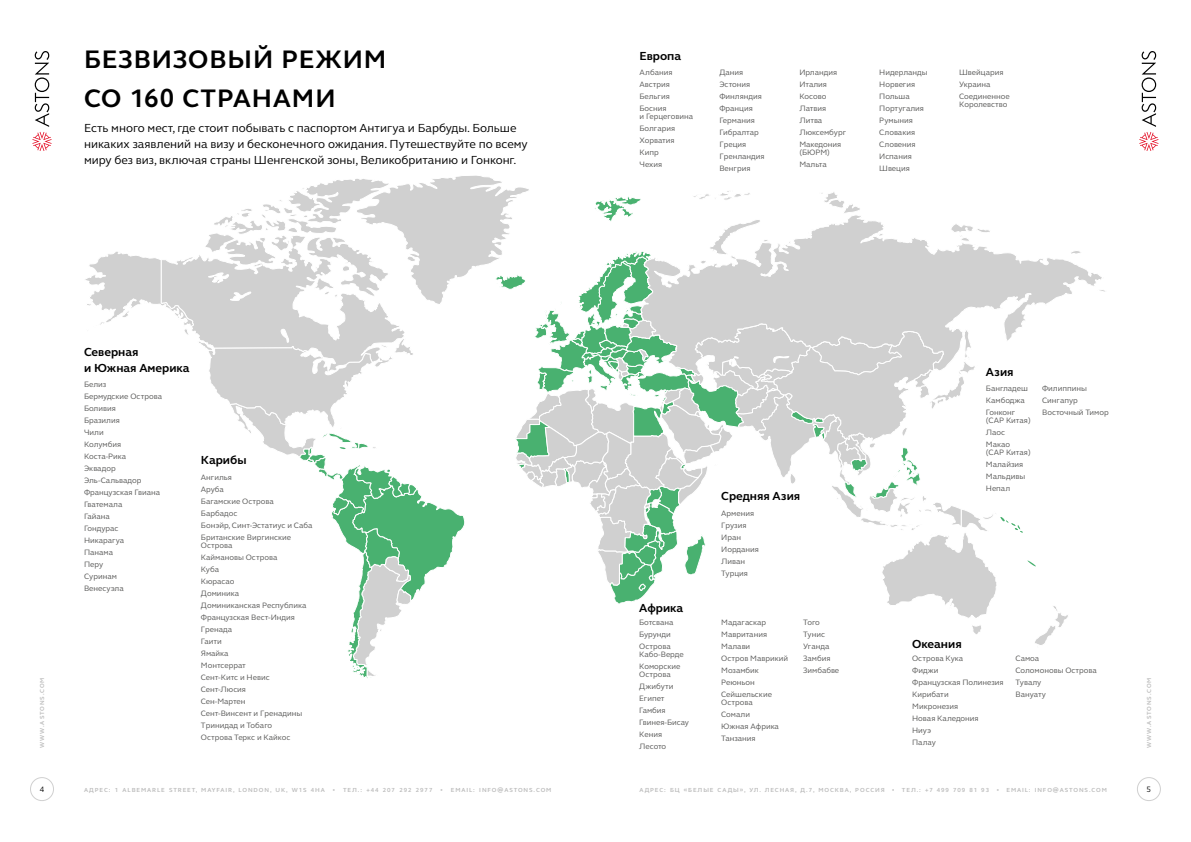
<style>
.page{position:relative;width:1191px;height:842px;background:#fff}
.page>*{position:absolute;margin:0;border:0;box-sizing:border-box;transform-origin:0 0}
.t1{font:700 26px/38.5px "FS Elliot Pro";letter-spacing:.035em;color:#000}
.t2{font:12px/16px "FS Elliot Pro";color:#000}
.t3{font:700 12px/16px "FS Elliot Pro";color:#000}
.t4{font:8px/12px "FS Elliot Pro";color:#575756}
.t5{font:8px "FS Elliot Pro";color:#000}
.t6{font:700 6px "FS Elliot Pro";letter-spacing:.15em;color:#bcbcbc}
.s1{font-family:"Circe"}
</style>
<div class="page">
<svg style="left:205px;top:217px;width:23px;height:33px"></svg>
<svg style="left:85px;top:250px;width:143px;height:150px"></svg>
<svg style="left:228px;top:175px;width:842px;height:503px"></svg>
<svg style="left:32px;top:51px;width:20px;height:100px"></svg>
<svg style="left:1139px;top:51px;width:19px;height:100px"></svg>
<div style="left:30px;top:777px;width:24px;height:24px;border:1px solid #d0d0d0;border-radius:50%"></div>
<div style="left:1136px;top:777px;width:24px;height:24px;border:1px solid #d0d0d0;border-radius:50%"></div>
<h1 class="t1" style="left:84px;top:40px;width:304px">БЕЗВИЗОВЫЙ РЕЖИМ<br>СО 1<span class="s1">60</span> СТРАНАМИ</h1>
<h2 class="t2" style="left:84px;top:120px;width:445px">Есть много мест, где стоит побывать с паспортом Антигуа и Барбуды. Больше никаких заявлений на визу и бесконечного ожидания. Путешествуйте по всему миру без виз, включая страны Шенгенской зоны, Великобританию и Гонконг.</h2>
<h2 class="t3" style="left:84px;top:344px;width:107px">Северная<br>и Южная Америка</h2>
<h2 class="t3" style="left:639px;top:48px;width:43px">Европа</h2>
<p class="t4" style="left:639px;top:66px;width:34px">Албания<br>Австрия<br>Бельгия<br>Босния</p>
<p class="t4" style="left:639px;top:110px;width:55px">и Герцеговина<br>Болгария<br>Хорватия<br>Кипр<br>Чехия</p>
<p class="t4" style="left:719px;top:66px;width:47px">Дания<br>Эстония<br>Финляндия<br>Франция<br>Германия<br>Гибралтар<br>Греция<br>Гренландия<br>Венгрия</p>
<p class="t4" style="left:799px;top:66px;width:48px">Ирландия<br>Италия<br>Косово<br>Латвия<br>Литва<br>Люксембург<br>Македония</p>
<p class="t4" style="left:799px;top:146px;width:32px">(БЮРМ)<br>Мальта</p>
<p class="t4" style="left:879px;top:66px;width:50px">Нидерланды<br>Норвегия<br>Польша<br>Португалия<br>Румыния<br>Словакия<br>Словения<br>Испания<br>Швеция</p>
<p class="t4" style="left:959px;top:66px;width:52px">Швейцария<br>Украина<br>Соединенное</p>
<p class="t4" style="left:959px;top:98px;width:50px">Королевство</p>
<h2 class="t3" style="left:986px;top:364px;width:29px">Азия</h2>
<p class="t4" style="left:84px;top:379px;width:79px">Белиз<br>Бермудские Острова<br>Боливия<br>Бразилия<br>Чили<br>Колумбия<br>Коста-Рика<br>Эквадор<br>Эль-Сальвадор<br>Французская Гвиана<br>Гватемала<br>Гайана<br>Гондурас<br>Никарагуа<br>Панама<br>Перу<br>Суринам<br>Венесуэла</p>
<p class="t4" style="left:1042px;top:382px;width:68px">Филиппины<br>Сингапур<br>Восточный Тимор</p>
<p class="t4" style="left:986px;top:382px;width:44px">Бангладеш<br>Камбоджа<br>Гонконг</p>
<p class="t4" style="left:986px;top:414px;width:46px">(САР Китая)<br>Лаос<br>Макао</p>
<p class="t4" style="left:986px;top:446px;width:46px">(САР Китая)<br>Малайзия<br>Мальдивы<br>Непал</p>
<h2 class="t3" style="left:201px;top:452px;width:47px">Карибы</h2>
<p class="t4" style="left:201px;top:471px;width:113px">Ангилья<br>Аруба<br>Багамские Острова<br>Барбадос<br>Бонэйр, Синт-Эстатиус и Саба<br>Британские Виргинские</p>
<p class="t4" style="left:201px;top:539px;width:107px">Острова<br>Каймановы Острова<br>Куба<br>Кюрасао<br>Доминика<br>Доминиканская Республика<br>Французская Вест-Индия<br>Гренада<br>Гаити<br>Ямайка<br>Монтсеррат<br>Сент-Китс и Невис<br>Сент-Люсия<br>Сен-Мартен<br>Сент-Винсент и Гренадины<br>Тринидад и Тобаго<br>Острова Теркс и Кайкос</p>
<h2 class="t3" style="left:721px;top:488px;width:81px">Средняя Азия</h2>
<p class="t4" style="left:721px;top:507px;width:39px">Армения<br>Грузия<br>Иран<br>Иордания<br>Ливан<br>Турция</p>
<h2 class="t3" style="left:639px;top:600px;width:46px">Африка</h2>
<p class="t4" style="left:721px;top:616px;width:68px">Мадагаскар<br>Мавритания<br>Малави<br>Остров Маврикий<br>Мозамбик<br>Реюньон<br>Сейшельские</p>
<p class="t4" style="left:721px;top:696px;width:59px">Острова<br>Сомали<br>Южная Африка<br>Танзания</p>
<p class="t4" style="left:803px;top:616px;width:38px">Того<br>Тунис<br>Уганда<br>Замбия<br>Зимбабве</p>
<p class="t4" style="left:639px;top:616px;width:36px">Ботсвана<br>Бурунди<br>Острова</p>
<p class="t4" style="left:639px;top:648px;width:46px">Кабо-Верде<br>Коморские</p>
<p class="t4" style="left:639px;top:668px;width:51px">Острова<br>Джибути<br>Египет<br>Гамбия<br>Гвинея-Бисау<br>Кения<br>Лесото</p>
<h2 class="t3" style="left:912px;top:636px;width:51px">Океания</h2>
<p class="t4" style="left:912px;top:652px;width:93px">Острова Кука<br>Фиджи<br>Французская Полинезия<br>Кирибати<br>Микронезия<br>Новая Каледония<br>Ниуэ<br>Палау</p>
<p class="t4" style="left:1015px;top:652px;width:83px">Самоа<br>Соломоновы Острова<br>Тувалу<br>Вануату</p>
<p class="t6" style="left:38px;top:748px;width:72px;rotate:-90deg">WWW.ASTONS.COM</p>
<p class="t6" style="left:1145px;top:748px;width:72px;rotate:-90deg">WWW.ASTONS.COM</p>
<p class="t5" style="left:40px;top:784px;width:6px">4</p>
<p class="t6" style="left:84px;top:786px;width:242px">АДРЕС: 1 ALBEMARLE STREET, MAYFAIR, LONDON, UK, W1S 4HA</p>
<p class="t6" style="left:332px;top:786px;width:101px">• ТЕЛ.: +44 207 292 2977</p>
<p class="t6" style="left:440px;top:786px;width:113px">• EMAIL: INFO@ASTONS.COM</p>
<p class="t6" style="left:639px;top:786px;width:469px">АДРЕС: БЦ «БЕЛЫЕ САДЫ», УЛ. ЛЕСНАЯ, Д.7, МОСКВА, РОССИЯ • ТЕЛ.: +7 499 709 81 93 • EMAIL: INFO@ASTONS.COM</p>
<p class="t5" style="left:1146px;top:784px;width:6px">5</p>
</div>
